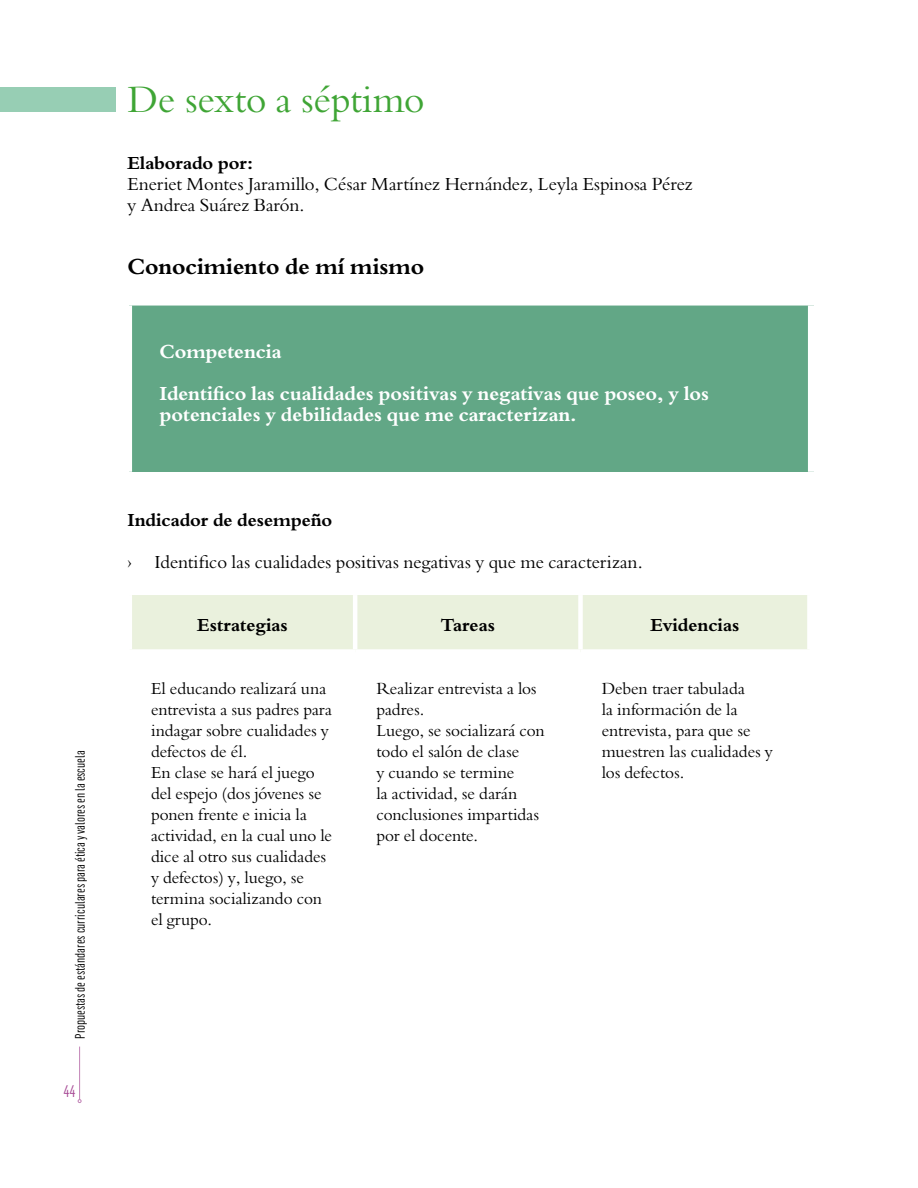
<style>
.page{position:relative;width:918px;height:1188px;background:#fff}
.page>*{position:absolute;margin:0;border:0;box-sizing:border-box;transform-origin:0 0}
.t1{font:37.5px "Borgia Pro";color:#3fa535}
.t2{font:700 22.5px "Borgia Pro";color:#000}
.t3{font:700 19.5px/42px "Borgia Pro";color:#fff}
.t4{font:18px/21px "Borgia Pro";color:#000}
.t5{font:700 18px "Borgia Pro";color:#000}
.t6{font:16.5px/21px "Borgia Pro";color:#000}
.t7{font:16.5px "Flama Condensed";color:#a84d97}
.t8{font:13.5px "Flama Condensed";color:#000}
</style>
<div class="page">
<div style="left:130px;top:303px;width:684px;height:169px;background:#62a786"></div>
<div style="left:128px;top:301px;width:692px;height:5px;background:#fff"></div>
<hr style="left:128px;top:306px;width:4px;height:166px;background:#fff">
<div style="left:808px;top:306px;width:12px;height:166px;background:#fff"></div>
<div style="left:132px;top:595px;width:675px;height:54px;background:#eaf1dd"></div>
<hr style="left:353px;top:595px;width:4px;height:54px;background:#fff">
<div style="left:578px;top:595px;width:5px;height:54px;background:#fff"></div>
<div style="left:0;top:87px;width:115px;height:25px;background:#97ceb4"></div>
<hr style="left:79px;top:1047px;width:1px;height:53px;background:#c282b6">
<p class="t8" style="left:72px;top:1039px;width:290px;rotate:-90deg">Propuestas de estándares curriculares para ética y valores en la escuela</p>
<p class="t7" style="left:63px;top:1081px;width:14px">44</p>
<h1 class="t1" style="left:128px;top:77px;width:298px">De sexto a séptimo</h1>
<p class="t5" style="left:128px;top:152px;width:127px">Elaborado por:</p>
<p class="t4" style="left:128px;top:174px;width:567px">Eneriet Montes Jaramillo, César Martínez Hernández, Leyla Espinosa Pérez y Andrea Suárez Barón.</p>
<h2 class="t2" style="left:128px;top:253px;width:298px">Conocimiento de mí mismo</h2>
<p class="t3" style="left:160px;top:331px;width:551px">Competencia<br>Identifico las cualidades positivas y negativas que poseo, y los</p>
<p class="t3" style="left:160px;top:394px;width:419px">potenciales y debilidades que me caracterizan.</p>
<p class="t5" style="left:128px;top:509px;width:206px">Indicador de desempeño</p>
<p class="t4" style="left:128px;top:552px;width:6px">›</p>
<p class="t4" style="left:155px;top:552px;width:490px">Identifico las cualidades positivas negativas y que me caracterizan.</p>
<p class="t5" style="left:197px;top:614px;width:92px">Estrategias</p>
<p class="t5" style="left:441px;top:614px;width:56px">Tareas</p>
<p class="t5" style="left:651px;top:614px;width:90px">Evidencias</p>
<p class="t6" style="left:151px;top:678px;width:183px">El educando realizará una entrevista a sus padres para indagar sobre cualidades y defectos de él.<br>En clase se hará el juego del espejo (dos jóvenes se ponen frente e inicia la actividad, en la cual uno le dice al otro sus cualidades y defectos) y, luego, se termina socializando con el grupo.</p>
<p class="t6" style="left:376px;top:678px;width:170px">Realizar entrevista a los padres.<br>Luego, se socializará con todo el salón de clase<br>y cuando se termine<br>la actividad, se darán conclusiones impartidas por el docente.</p>
<p class="t6" style="left:602px;top:678px;width:173px">Deben traer tabulada<br>la información de la entrevista, para que se muestren las cualidades y los defectos.</p>
</div>
